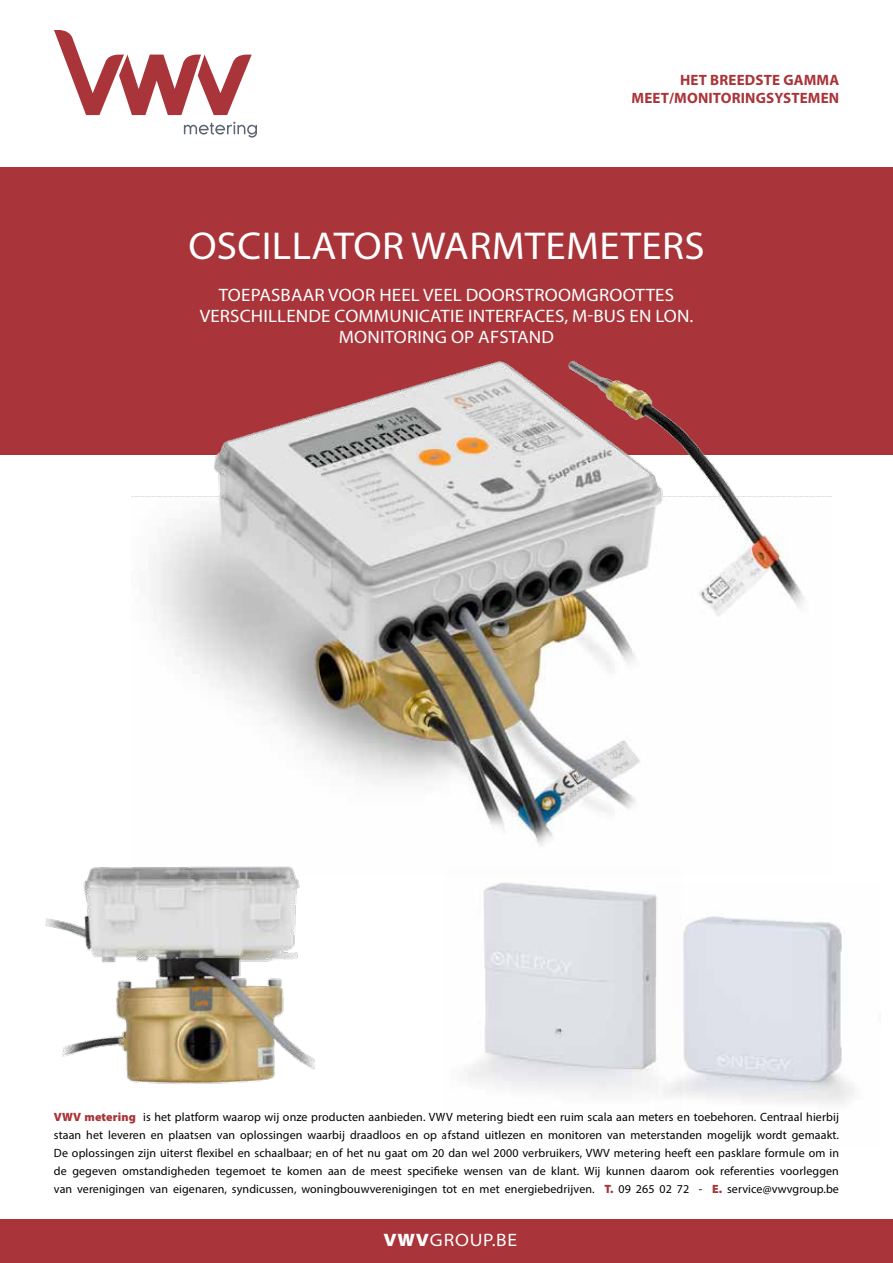
<style>
.page{position:relative;width:893px;height:1263px;background:#fff}
.page>*{position:absolute;margin:0;border:0;box-sizing:border-box;transform-origin:0 0}
.t1{font:39px "Myriad Pro";letter-spacing:.01em;color:#fff;scale:1.05 1}
.t2{font:18px/21px "Myriad Pro";letter-spacing:.01em;color:#fff;scale:1.05 1}
.t3{font:semi-expanded 18px "Myriad Pro";letter-spacing:.045em;color:#fff}
.t4{font:700 15px/18px "Myriad Pro";letter-spacing:.01em;color:#a93439;text-align:right}
.t5{font:12px/18px "Myriad Pro";letter-spacing:.01em;color:#000;text-align:justify}
.s1{font-weight:900;color:#a93439}
.s2{font-weight:900}
</style>
<div class="page">
<div style="left:0;top:1219px;width:893px;height:44px;background:#a93439"></div>
<svg style="left:184px;top:122px;width:73px;height:16px"></svg>
<svg style="left:54px;top:30px;width:198px;height:85px"></svg>
<div style="left:0;top:168px;width:893px;height:287px;background:#a93439"></div>
<img style="left:131px;top:360px;width:701px;height:487px">
<img style="left:45px;top:866px;width:270px;height:218px">
<img style="left:681px;top:916px;width:173px;height:188px">
<img style="left:468px;top:882px;width:213px;height:215px">
<p class="t4" style="left:631px;top:71px;width:209px">HET BREEDSTE GAMMA<br>MEET/MONITORINGSYSTEMEN</p>
<h1 class="t1" style="left:188px;top:222px;width:493px">oscillator warmtemeters</h1>
<h2 class="t2" style="left:200px;top:285px;width:453px;text-indent:19px">Toepasbaar voor heel veel doorstroomgroottes<br>Verschillende communicatie interfaces, M-Bus en LON</h2>
<h2 class="t2" style="left:689px;top:306px;width:5px">.</h2>
<h2 class="t2" style="left:339px;top:327px;width:206px">Monitoring op afstand</h2>
<p class="t5" style="left:54px;top:1107px;width:384px"><span class="s1">VWV metering</span> is het platform waarop wij onze producten aanbieden. VWV</p>
<p class="t5" style="left:54px;top:1107px;width:787px;text-indent:403px">metering biedt een ruim scala aan meters en toebehoren. Centraal hierbij staan het leveren en plaatsen van oplossingen waarbij draadloos en op afstand uitlezen en monitoren van meterstanden mogelijk wordt gemaakt.<br>De oplossingen zijn uiterst flexibel en schaalbaar; en of het nu gaat om 20 dan wel 2000 verbruikers, VWV</p>
<p class="t5" style="left:54px;top:1143px;width:787px;text-indent:560px">metering heeft een pasklare formule om in de gegeven omstandigheden tegemoet te komen aan de meest specifieke wensen van de klant. Wij kunnen daarom ook referenties voorleggen van verenigingen van eigenaren, syndicussen, woningbouwverenigingen tot en met energiebedrijven. <span class="s1">T.</span> 09 265 02 72 - <span class="s1">E.</span> service@vwvgroup.be</p>
<h2 class="t3" style="left:383px;top:1230px;width:135px"><span class="s2">VWV</span>GROUP.BE</h2>
</div>
